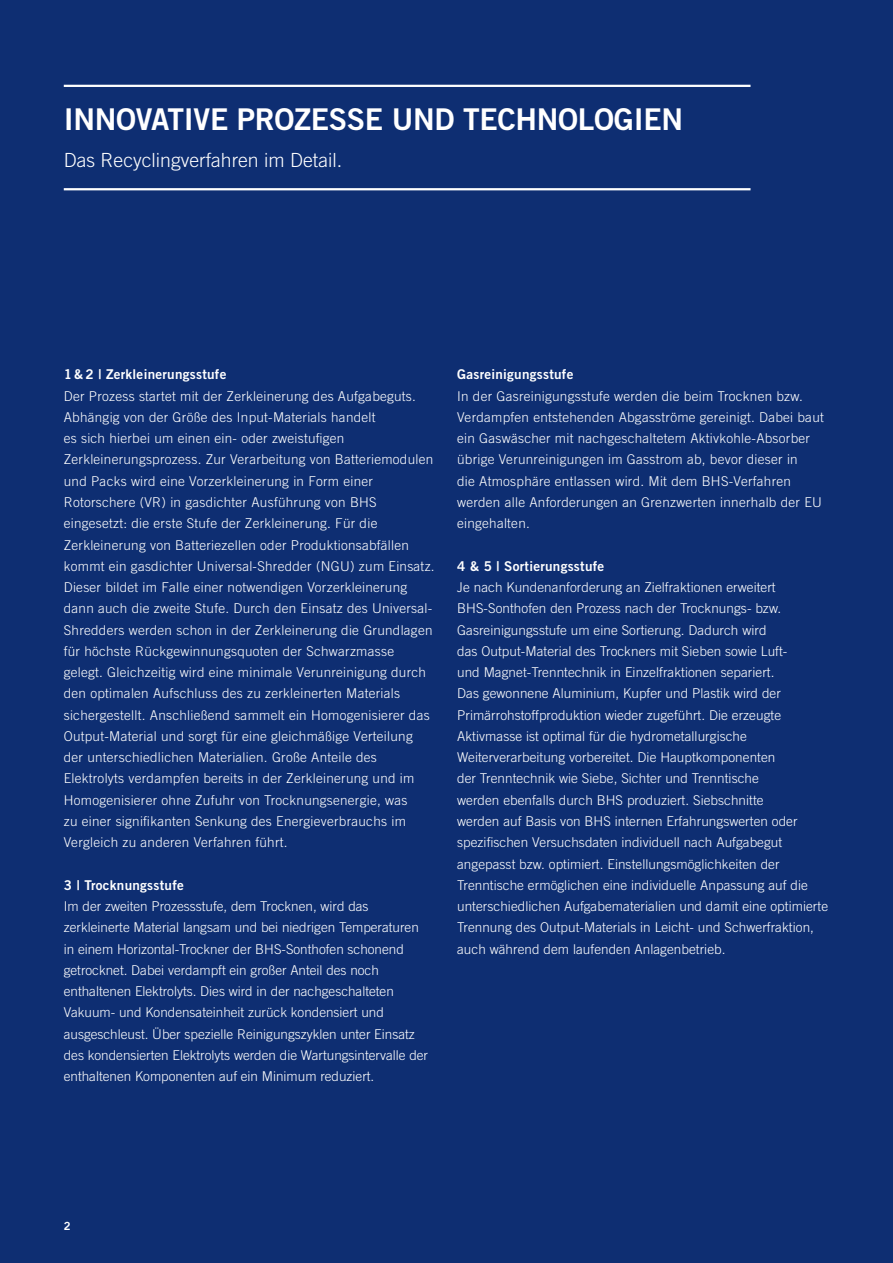
<style>
.page{position:relative;width:893px;height:1263px;background:#0e2e72}
.page>*{position:absolute;margin:0;border:0;box-sizing:border-box;transform-origin:0 0}
.Head_20_22{font:30px "Trade Gothic LT Std Bd 2";letter-spacing:-.01em;color:#fff}
.Head_20_22-2{font:300 19.5px "Trade Gothic LT Std";color:#fff}
.Copy_9_11{font:300 13.5px/21.3px "Trade Gothic LT Std";letter-spacing:.02em;color:#fff}
.Copy_9_11-2{font:300 13.5px/21.3px "Trade Gothic LT Std";color:#fff}
.Copy_9_11-3{font:13.5px "Trade Gothic LT Std Bd 2";letter-spacing:.02em;color:#fff}
.t1{font:11.25px "Trade Gothic LT Std Bd 2";color:#fff}
.s1{font-family:"Trade Gothic LT Std Bd 2";font-weight:400}
</style>
<div class="page">
<hr style="left:64px;top:85px;width:686px;height:2px;background:#fff">
<hr style="left:64px;top:188px;width:686px;height:2px;background:#fff">
<p class="Head_20_22" style="left:64px;top:100px;width:621px">INNOVATIVE PROZESSE UND TECHNOLOGIEN</p>
<p class="Head_20_22-2" style="left:64px;top:148px;width:280px">Das Recyclingverfahren im Detail.</p>
<p class="Copy_9_11-3" style="left:64px;top:366px;width:164px">1&amp;2 | Zerkleinerungsstufe</p>
<p class="Copy_9_11" style="left:64px;top:385px;width:372px">Der Prozess startet mit der Zerkleinerung des Aufgabeguts.<br>Abhängig von der Größe des Input-Materials handelt<br>es sich hierbei um einen ein- oder zweistufigen Zerkleinerungsprozess. Zur Verarbeitung von Batteriemodulen und Packs wird eine Vorzerkleinerung in Form einer Rotorschere (VR) in gasdichter Ausführung von BHS eingesetzt: die erste Stufe der Zerkleinerung. Für die Zerkleinerung von Batteriezellen oder Produktionsabfällen kommt ein gasdichter Universal-Shredder (NGU) zum Einsatz.<br>Dieser bildet im Falle einer notwendigen Vorzerkleinerung dann auch die zweite Stufe. Durch den Einsatz des Universal-Shredders werden schon in der Zerkleinerung die Grundlagen für höchste Rückgewinnungsquoten der Schwarzmasse gelegt. Gleichzeitig wird eine minimale Verunreinigung durch den optimalen Aufschluss des zu zerkleinerten Materials sichergestellt. Anschließend sammelt ein Homogenisierer das Output-Material und sorgt für eine gleichmäßige Verteilung der unterschiedlichen Materialien. Große Anteile des Elektrolyts verdampfen bereits in der Zerkleinerung und im Homogenisierer ohne Zufuhr von Trocknungsenergie, was<br>zu einer signifikanten Senkung des Energieverbrauchs im Vergleich zu anderen Verfahren führt.</p>
<p class="Copy_9_11-2" style="left:64px;top:874px;width:366px"><span class="s1">3 | Trocknungsstufe<br></span>Im der zweiten Prozessstufe, dem Trocknen, wird das zerkleinerte Material langsam und bei niedrigen Temperaturen in einem Horizontal-Trockner der BHS-Sonthofen schonend getrocknet. Dabei verdampft ein großer Anteil des noch enthaltenen Elektrolyts. Dies wird in der nachgeschalteten Vakuum- und Kondensateinheit zurück kondensiert und ausgeschleust. Über spezielle Reinigungszyklen unter Einsatz des kondensierten Elektrolyts werden die Wartungsintervalle der enthaltenen Komponenten auf ein Minimum reduziert.</p>
<p class="Copy_9_11-3" style="left:457px;top:366px;width:118px">Gasreinigungsstufe</p>
<p class="Copy_9_11" style="left:457px;top:385px;width:368px">In der Gasreinigungsstufe werden die beim Trocknen bzw.<br>Verdampfen entstehenden Abgasströme gereinigt. Dabei baut ein Gaswäscher mit nachgeschaltetem Aktivkohle-Absorber übrige Verunreinigungen im Gasstrom ab, bevor dieser in<br>die Atmosphäre entlassen wird. Mit dem BHS-Verfahren werden alle Anforderungen an Grenzwerten innerhalb der EU eingehalten.</p>
<p class="Copy_9_11-3" style="left:457px;top:558px;width:149px">4 &amp; 5 | Sortierungsstufe</p>
<p class="Copy_9_11" style="left:457px;top:576px;width:372px">Je nach Kundenanforderung an Zielfraktionen erweitert BHS-Sonthofen den Prozess nach der Trocknungs- bzw.<br>Gasreinigungsstufe um eine Sortierung. Dadurch wird<br>das Output-Material des Trockners mit Sieben sowie Luft-<br>und Magnet-Trenntechnik in Einzelfraktionen separiert.<br>Das gewonnene Aluminium, Kupfer und Plastik wird der Primärrohstoffproduktion wieder zugeführt. Die erzeugte Aktivmasse ist optimal für die hydrometallurgische Weiterverarbeitung vorbereitet. Die Hauptkomponenten<br>der Trenntechnik wie Siebe, Sichter und Trenntische<br>werden ebenfalls durch BHS produziert. Siebschnitte<br>werden auf Basis von BHS internen Erfahrungswerten oder spezifischen Versuchsdaten individuell nach Aufgabegut angepasst bzw. optimiert. Einstellungsmöglichkeiten der Trenntische ermöglichen eine individuelle Anpassung auf die unterschiedlichen Aufgabematerialien und damit eine optimierte Trennung des Output-Materials in Leicht- und Schwerfraktion, auch während dem laufenden Anlagenbetrieb.</p>
<p class="t1" style="left:64px;top:1219px;width:8px">2</p>
</div>
